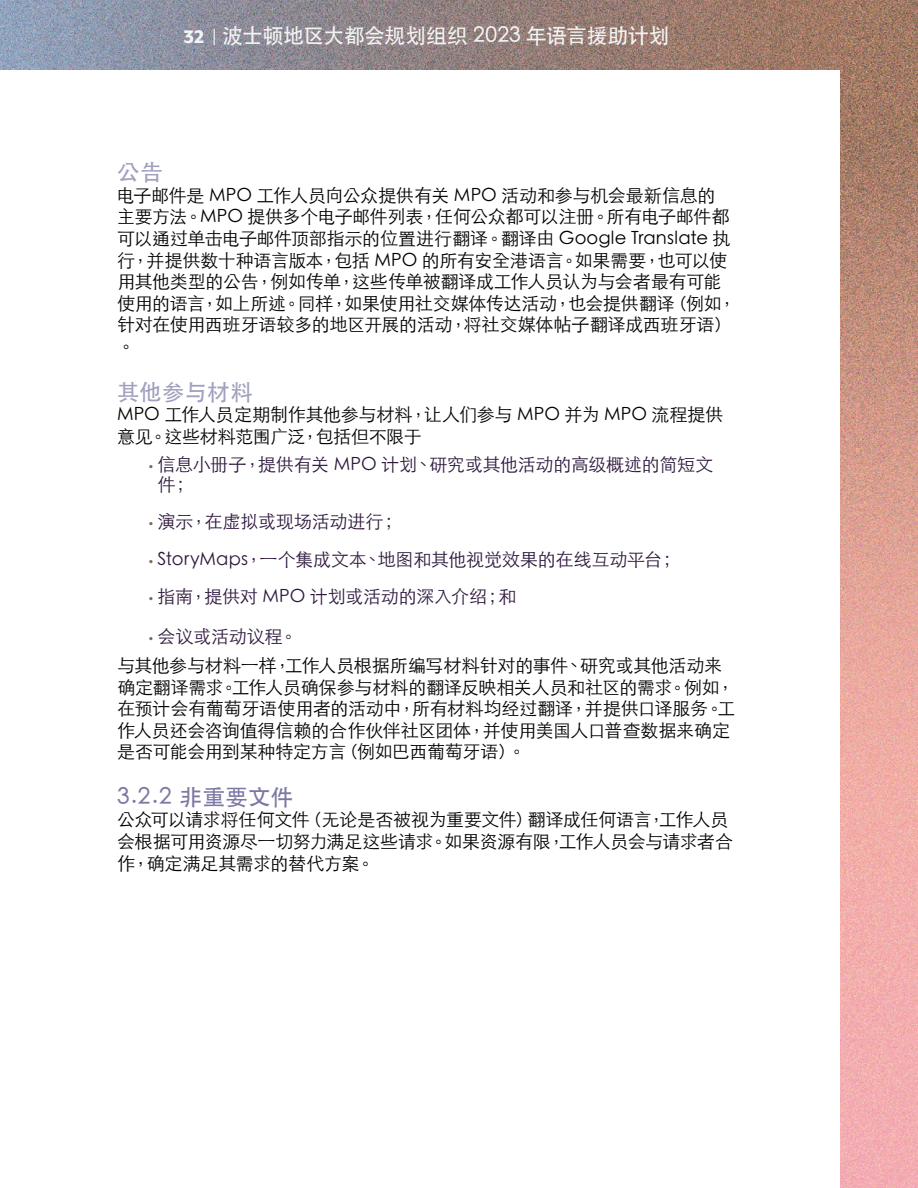
<style>
.page{position:relative;width:918px;height:1188px;background:#fff}
.page>*{position:absolute;margin:0;border:0;box-sizing:border-box;transform-origin:0 0}
.Body_Header_3{font:500 22.5px "ST Heiti TC";letter-spacing:.02em;color:#7b79a3}
.Body_Header_4{font:500 22.5px "ST Heiti TC";letter-spacing:.015em;color:#a1a0bf}
.t1{font:500 21px "ST Heiti TC";letter-spacing:-.025em;color:#f3f3f4}
.Paragraph_Style_1{font:300 18px/21.6px "ST Heiti TC";letter-spacing:-.015em;color:#000}
.t2{font:300 18px/19.5px "ST Heiti TC";letter-spacing:-.01em;color:#2d173c}
.s1{font-family:"Mr Eaves San OT";font-weight:800}
.s2{font-family:"Mr Eaves San OT";font-weight:700;color:#806757}
</style>
<div class="page">
<img style="left:0;top:0;width:841px;height:69px">
<img style="left:841px;top:0;width:77px;height:1188px">
<p class="t1" style="left:184px;top:24px;width:488px"><span class="s1">32 |</span> 波士顿地区大都会规划组织 2023 年语言援助计划</p>
<p class="Body_Header_4" style="left:117px;top:160px;width:48px">公告</p>
<p class="Paragraph_Style_1" style="left:117px;top:183px;width:621px">电子邮件是 MPO 工作人员向公众提供有关 MPO 活动和参与机会最新信息的主要方法。MPO 提供多个电子邮件列表，任何公众都可以注册。所有电子邮件都可以通过单击电子邮件顶部指示的位置进行翻译。翻译由 Google Translate 执行，并提供数十种语言版本，包括 MPO 的所有安全港语言。如果需要，也可以使用其他类型的公告，例如传单，这些传单被翻译成工作人员认为与会者最有可能使用的语言，如上所述。同样，如果使用社交媒体传达活动，也会提供翻译（例如，针对在使用西班牙语较多的地区开展的活动，将社交媒体帖子翻译成西班牙语）。</p>
<p class="Body_Header_4" style="left:117px;top:379px;width:138px">其他参与材料</p>
<p class="Paragraph_Style_1" style="left:117px;top:402px;width:608px">MPO 工作人员定期制作其他参与材料，让人们参与 MPO 并为 MPO 流程提供意见。这些材料范围广泛，包括但不限于</p>
<p class="t2" style="left:158px;top:453px;width:558px;text-indent:-9px"><span class="s2">•</span> 信息小册子，提供有关 MPO 计划、研究或其他活动的高级概述的简短文件；</p>
<p class="t2" style="left:148px;top:510px;width:251px"><span class="s2">•</span> 演示，在虚拟或现场活动进行；</p>
<p class="t2" style="left:148px;top:548px;width:529px"><span class="s2">•</span> StoryMaps，一个集成文本、地图和其他视觉效果的在线互动平台；</p>
<p class="t2" style="left:148px;top:585px;width:369px"><span class="s2">•</span> 指南，提供对 MPO 计划或活动的深入介绍；和</p>
<p class="t2" style="left:148px;top:625px;width:151px"><span class="s2">•</span> 会议或活动议程。</p>
<p class="Paragraph_Style_1" style="left:117px;top:653px;width:620px">与其他参与材料一样，工作人员根据所编写材料针对的事件、研究或其他活动来确定翻译需求。工作人员确保参与材料的翻译反映相关人员和社区的需求。例如，在预计会有葡萄牙语使用者的活动中，所有材料均经过翻译，并提供口译服务。工作人员还会咨询值得信赖的合作伙伴社区团体，并使用美国人口普查数据来确定是否可能会用到某种特定方言（例如巴西葡萄牙语）。</p>
<p class="Body_Header_3" style="left:117px;top:784px;width:177px">3.2.2 非重要文件</p>
<p class="Paragraph_Style_1" style="left:117px;top:807px;width:618px">公众可以请求将任何文件（无论是否被视为重要文件）翻译成任何语言，工作人员会根据可用资源尽一切努力满足这些请求。如果资源有限，工作人员会与请求者合作，确定满足其需求的替代方案。</p>
</div>
